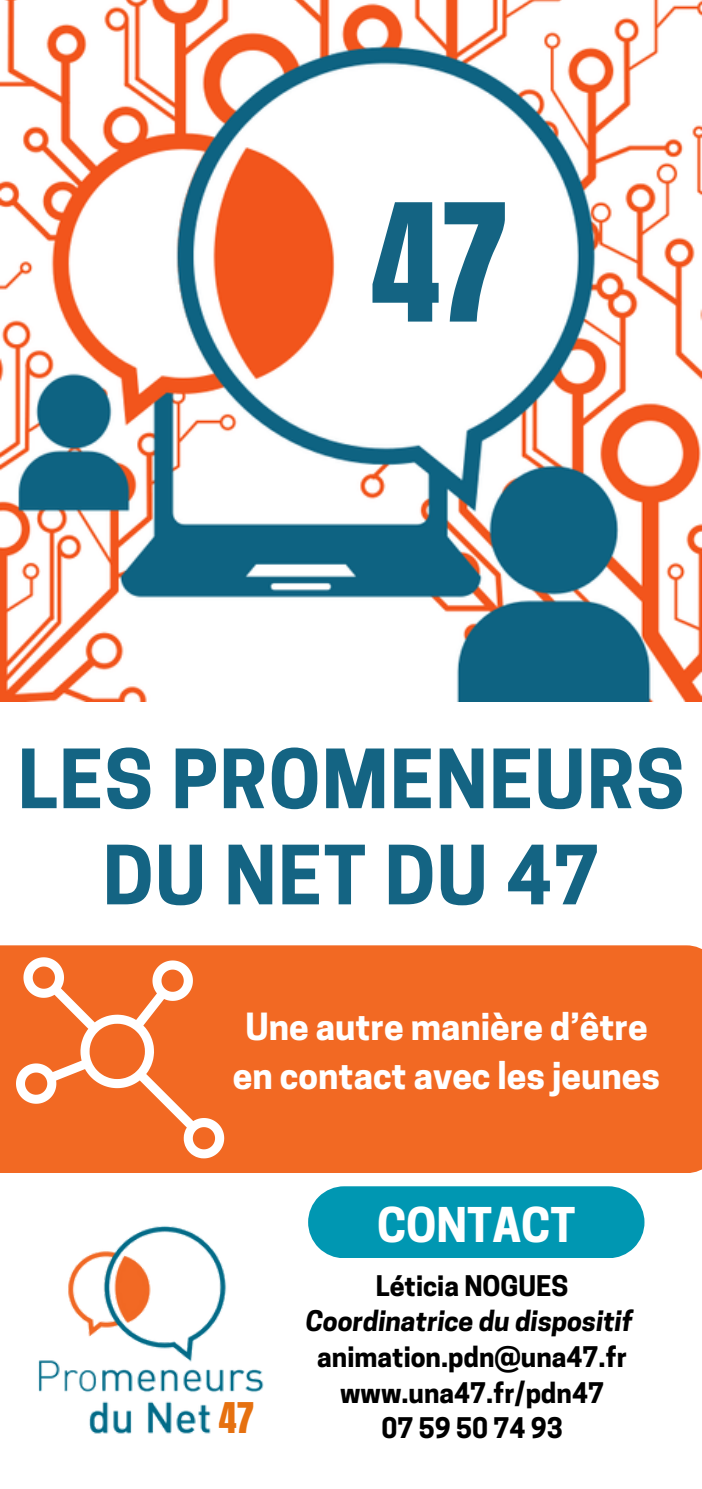
<style>
.page{position:relative;width:702px;height:1489px;background:#fff}
.page>*{position:absolute;margin:0;border:0;box-sizing:border-box;transform-origin:0 0}
.t1{font:138.75px "Anton";color:#146483}
.t2{font:700 76.5px/96.2px "Cooper Hewitt";letter-spacing:.02em;color:#146483;text-align:center}
.t3{font:700 45px "Cooper Hewitt";color:#fff}
.t4{font:36px "Anton";color:#e67110}
.t5{font:700 35.25px/48.8px "Cooper Hewitt";color:#fff;text-align:center}
.t6{font:700 26.75px "Cooper Hewitt";color:#000}
.t7{font:italic 700 26.75px "Cooper Hewitt";color:#000}
</style>
<div class="page">
<img style="left:0;top:0;width:701px;height:701px">
<div style="left:0;top:945px;width:701px;height:228px;background:#f26923"></div>
<svg style="left:16px;top:957px;width:208px;height:201px"></svg>
<div style="left:308px;top:1186px;width:336px;height:72px;background:#0097b2"></div>
<img style="left:38px;top:1226px;width:226px;height:208px">
<h1 class="t1" style="left:371px;top:164px;width:139px">47</h1>
<p class="t2" style="left:18px;top:741px;width:667px">LES PROMENEURS<br>DU NET DU 47</p>
<p class="t5" style="left:233px;top:1007px;width:428px">Une autre manière d’être en contact avec les jeunes</p>
<p class="t4" style="left:219px;top:1392px;width:37px">47</p>
<p class="t3" style="left:377px;top:1208px;width:200px">CONTACT</p>
<h3 class="t6" style="left:376px;top:1275px;width:194px">Léticia NOGUES</h3>
<h2 class="t7" style="left:306px;top:1311px;width:328px">Coordinatrice du dispositif</h2>
<p class="t6" style="left:317px;top:1347px;width:311px">animation.pdn@una47.fr</p>
<p class="t6" style="left:340px;top:1382px;width:265px">www.una47.fr/pdn47</p>
<p class="t6" style="left:381px;top:1418px;width:183px">07 59 50 74 93</p>
</div>
